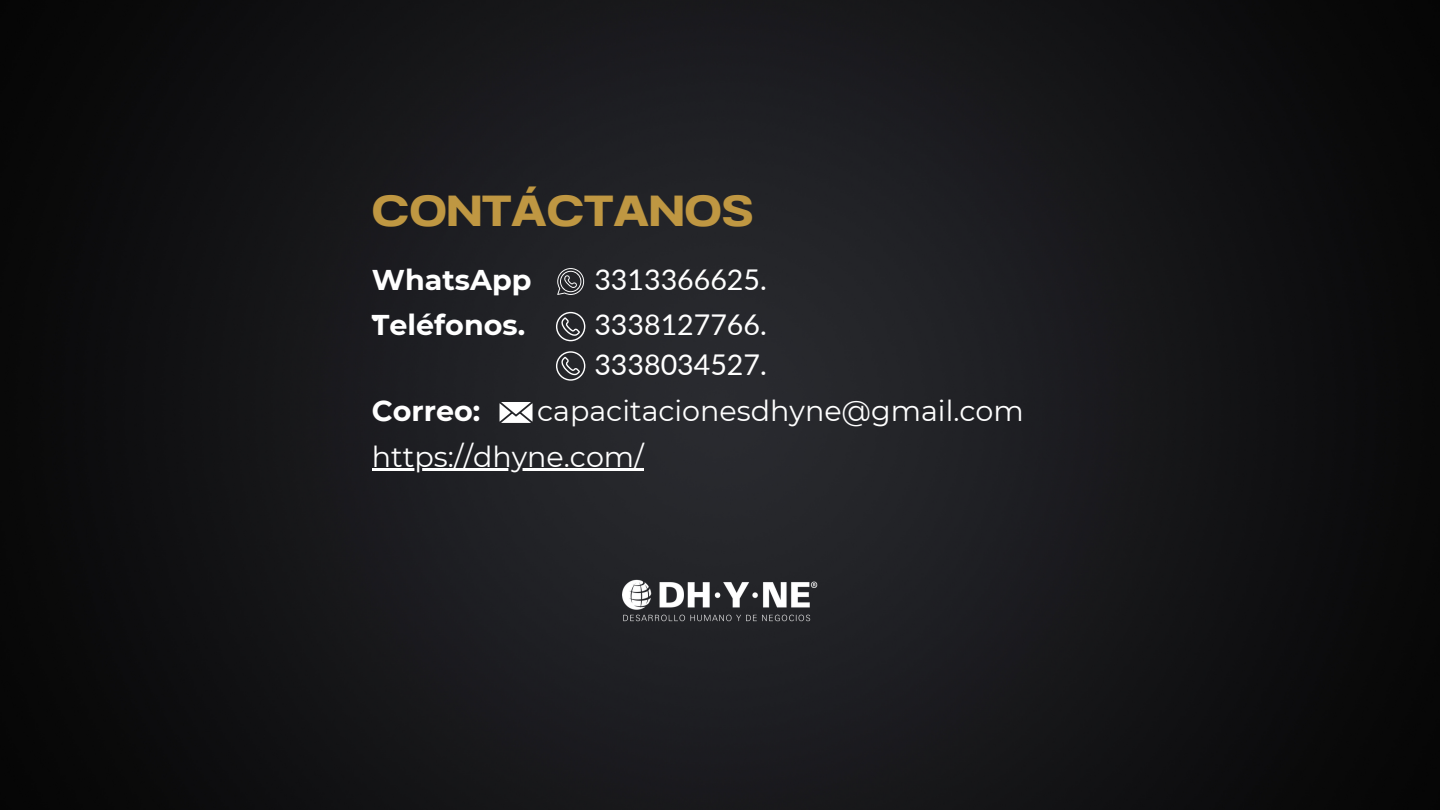
<style>
.page{position:relative;width:1440px;height:810px;background:#fff}
.page>*{position:absolute;margin:0;border:0;box-sizing:border-box;transform-origin:0 0}
.t1{font:43.4px "Anantason Bold Wd 125";color:#bf9742}
.t2{font:28.6px "Montserrat";color:#fff}
.t3{font:28.6px "Lato";color:#fff}
.t4{font:700 28.6px/31.5px "Montserrat";color:#fff}
</style>
<div class="page">
<img style="left:0;top:0;width:1440px;height:810px">
<svg style="left:557px;top:268px;width:27px;height:27px"></svg>
<svg style="left:556px;top:312px;width:29px;height:29px"></svg>
<svg style="left:556px;top:351px;width:29px;height:30px"></svg>
<svg style="left:500px;top:402px;width:33px;height:21px"></svg>
<hr style="left:372px;top:468px;width:272px;height:2px;background:#fff">
<img style="left:622px;top:578px;width:196px;height:45px">
<p class="t1" style="left:372px;top:186px;width:383px">CONTÁCTANOS</p>
<p class="t4" style="left:372px;top:264px;width:161px">WhatsApp .</p>
<p class="t4" style="left:372px;top:309px;width:155px">Teléfonos.</p>
<p class="t3" style="left:594px;top:262px;width:174px">3313366625.</p>
<p class="t3" style="left:594px;top:307px;width:174px">3338127766.</p>
<p class="t3" style="left:594px;top:347px;width:174px">3338034527.</p>
<p class="t4" style="left:372px;top:395px;width:110px">Correo:</p>
<p class="t2" style="left:537px;top:393px;width:488px">capacitacionesdhyne@gmail.com</p>
<p class="t2" style="left:372px;top:439px;width:273px">https://dhyne.com/</p>
</div>
